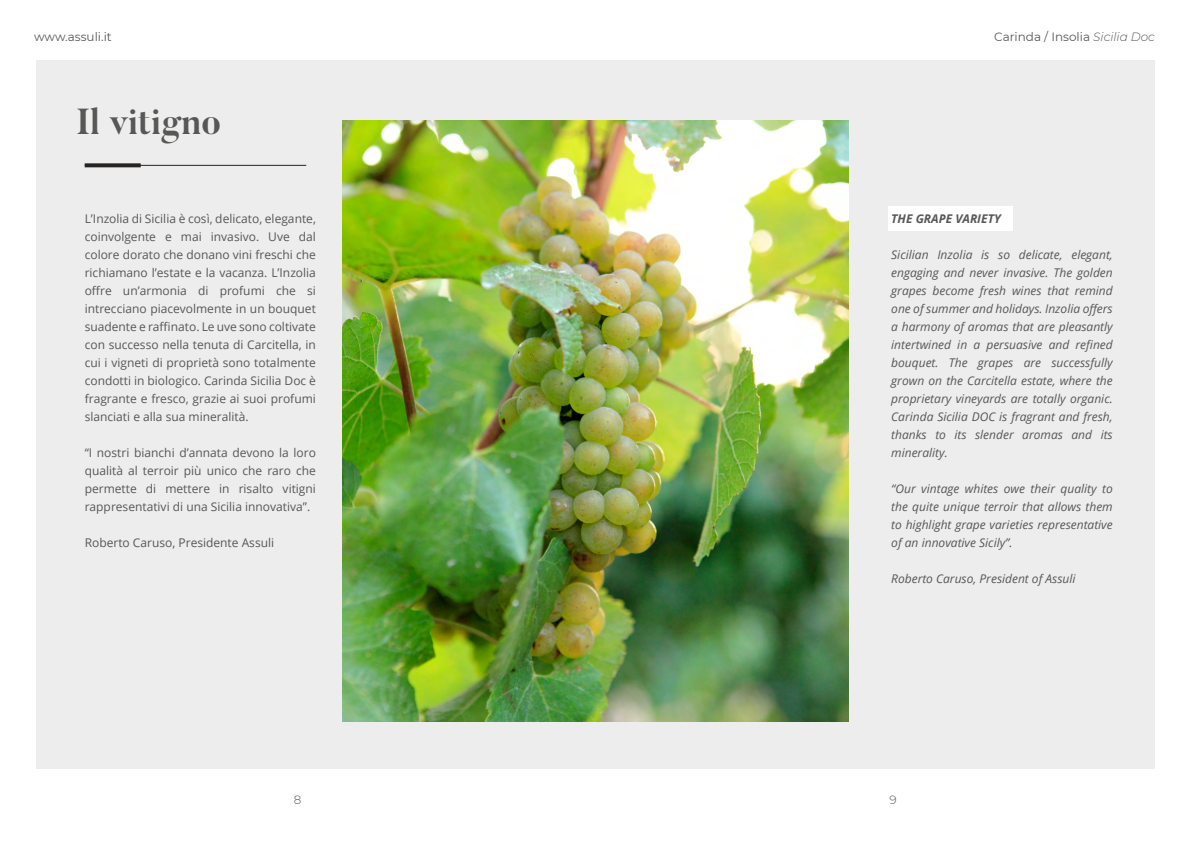
<style>
.page{position:relative;width:1191px;height:842px;background:#fff}
.page>*{position:absolute;margin:0;border:0;box-sizing:border-box;transform-origin:0 0}
.t1{font:700 36px "Butler";color:#575756}
.Text{font:12px/18px "Open Sans";color:#575756;text-align:justify}
.Text-2{font:italic 12px/18px "Open Sans";color:#575756;text-align:justify}
.t2{font:12px "Montserrat";color:#575756}
.Text-3{font:italic 700 12px "Open Sans";color:#575756}
.t3{font:300 12px "Montserrat";color:#575756}
.s1{font-weight:300;font-style:italic}
</style>
<div class="page">
<div style="left:36px;top:60px;width:1119px;height:708px;background:#ededed"></div>
<hr style="left:85px;top:165px;width:221px;height:1px;background:#262320">
<svg style="left:85px;top:163px;width:56px;height:4px"></svg>
<div style="left:888px;top:207px;width:124px;height:24px;background:#fff"></div>
<img style="left:342px;top:121px;width:506px;height:600px">
<p class="t2" style="left:34px;top:29px;width:79px">www.assuli.it</p>
<p class="t2" style="left:994px;top:29px;width:162px">Carinda / Insolia <span class="s1">Sicilia Doc</span></p>
<p class="t1" style="left:76px;top:99px;width:146px">Il vitigno</p>
<p class="Text" style="left:85px;top:209px;width:233px">L’Inzolia di Sicilia è così, delicato, elegante, coinvolgente e mai invasivo. Uve dal colore dorato che donano vini freschi che richiamano l’estate e la vacanza. L’Inzolia offre un’armonia di profumi che si intrecciano piacevolmente in un bouquet suadente e raffinato. Le uve sono coltivate con successo nella tenuta di Carcitella, in cui i vigneti di proprietà sono totalmente condotti in biologico. Carinda Sicilia Doc è fragrante e fresco, grazie ai suoi profumi slanciati e alla sua mineralità.</p>
<p class="Text" style="left:85px;top:443px;width:233px">“I nostri bianchi d’annata devono la loro qualità al terroir più unico che raro che permette di mettere in risalto vitigni rappresentativi di una Sicilia innovativa”.</p>
<p class="Text" style="left:85px;top:533px;width:191px">Roberto Caruso, Presidente Assuli</p>
<p class="Text-3" style="left:891px;top:210px;width:111px">THE GRAPE VARIETY</p>
<p class="Text-2" style="left:891px;top:245px;width:223px">Sicilian Inzolia is so delicate, elegant, engaging and never invasive. The golden grapes become fresh wines that remind one of summer and holidays. Inzolia offers a harmony of aromas that are pleasantly intertwined in a persuasive and refined bouquet. The grapes are successfully grown on the Carcitella estate, where the proprietary vineyards are totally organic.<br>Carinda Sicilia DOC is fragrant and fresh, thanks to its slender aromas and its minerality.</p>
<p class="Text-2" style="left:891px;top:479px;width:223px">“Our vintage whites owe their quality to the quite unique terroir that allows them to highlight grape varieties representative of an innovative Sicily”.</p>
<p class="Text-2" style="left:891px;top:569px;width:186px">Roberto Caruso, President of Assuli</p>
<p class="t3" style="left:294px;top:791px;width:9px">8</p>
<p class="t3" style="left:889px;top:791px;width:9px">9</p>
</div>
